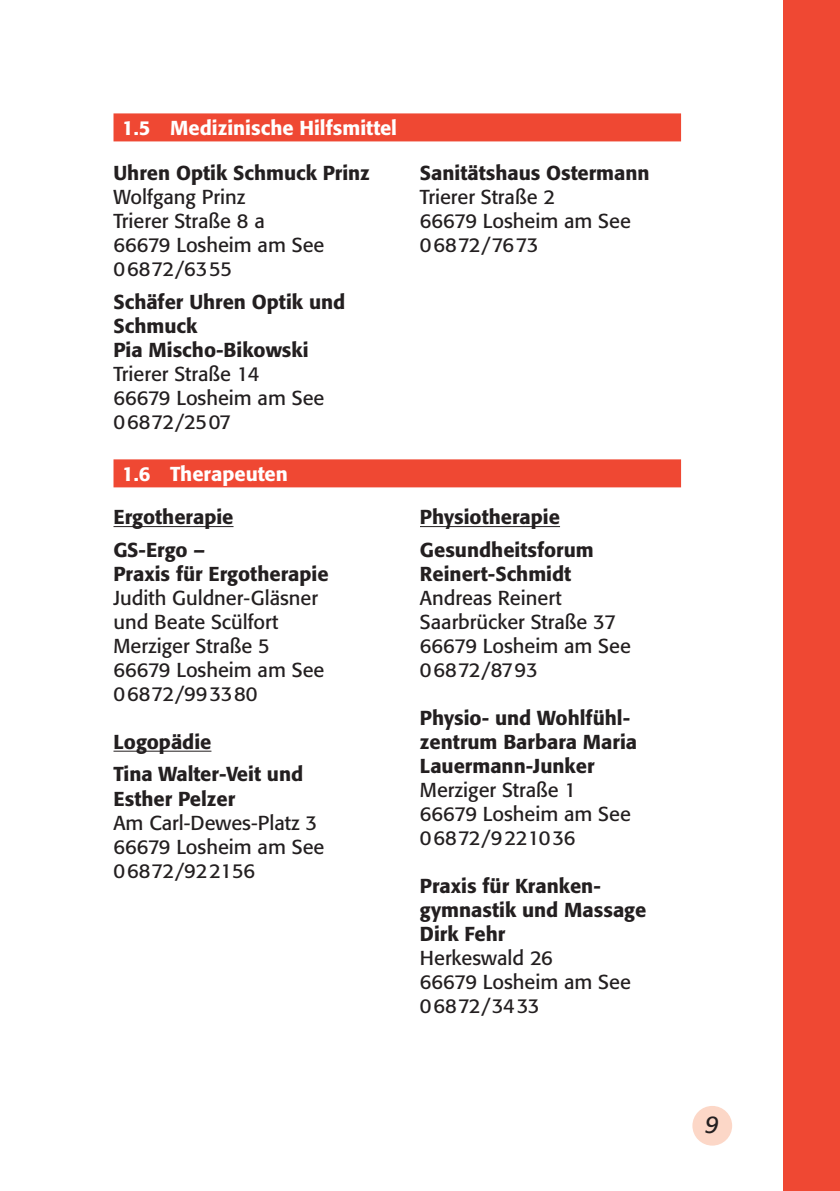
<style>
.page{position:relative;width:840px;height:1191px;background:#fff}
.page>*{position:absolute;margin:0;border:0;box-sizing:border-box;transform-origin:0 0}
.t1{font:italic 24px "Formata";color:#231f20}
.t2{font:20px/24px "Formata";color:#231f20}
.t3{font:500 20px/24px "Formata";color:#231f20}
.t4{font:500 20px "Formata";color:#fff}
</style>
<div class="page">
<div style="left:782px;top:0;width:57px;height:1191px;background:#ef4833"></div>
<div style="left:692px;top:1106px;width:39px;height:39px;background:#fcd7c7;border-radius:50%"></div>
<div style="left:113px;top:113px;width:567px;height:28px;background:#ef4833"></div>
<div style="left:113px;top:459px;width:567px;height:28px;background:#ef4833"></div>
<hr style="left:113px;top:526px;width:120px;height:1px;background:#231f20">
<hr style="left:113px;top:750px;width:98px;height:1px;background:#231f20">
<hr style="left:420px;top:526px;width:139px;height:1px;background:#231f20">
<p class="t4" style="left:122px;top:119px;width:276px">1.5 Medizinische Hilfsmittel</p>
<p class="t3" style="left:113px;top:163px;width:258px">Uhren Optik Schmuck Prinz</p>
<p class="t2" style="left:113px;top:187px;width:212px">Wolfgang Prinz<br>Trierer Straße 8 a<br>66679 Losheim am See<br>06872/6355</p>
<p class="t3" style="left:113px;top:292px;width:233px">Schäfer Uhren Optik und<br>Schmuck<br>Pia Mischo-Bikowski</p>
<p class="t2" style="left:113px;top:364px;width:212px">Trierer Straße 14<br>66679 Losheim am See<br>06872/2507</p>
<p class="t4" style="left:122px;top:465px;width:167px">1.6 Therapeuten</p>
<p class="t3" style="left:113px;top:503px;width:121px;line-height:32.6px">Ergotherapie<br>GS-Ergo –</p>
<p class="t3" style="left:113px;top:563px;width:216px">Praxis für Ergotherapie</p>
<p class="t2" style="left:113px;top:587px;width:212px">Judith Guldner-Gläsner und Beate Scülfort<br>Merziger Straße 5<br>66679 Losheim am See<br>06872/993380</p>
<p class="t3" style="left:113px;top:727px;width:191px;line-height:32.6px">Logopädie<br>Tina Walter-Veit und</p>
<p class="t3" style="left:113px;top:788px;width:123px">Esther Pelzer</p>
<p class="t2" style="left:113px;top:812px;width:212px">Am Carl-Dewes-Platz 3<br>66679 Losheim am See<br>06872/922156</p>
<p class="t3" style="left:420px;top:163px;width:231px">Sanitätshaus Ostermann</p>
<p class="t2" style="left:420px;top:187px;width:212px">Trierer Straße 2<br>66679 Losheim am See<br>06872/7673</p>
<p class="t3" style="left:420px;top:503px;width:175px;line-height:32.6px">Physiotherapie<br>Gesundheitsforum</p>
<p class="t3" style="left:420px;top:563px;width:153px">Reinert-Schmidt</p>
<p class="t2" style="left:420px;top:587px;width:212px">Andreas Reinert<br>Saarbrücker Straße 37<br>66679 Losheim am See<br>06872/8793</p>
<p class="t3" style="left:420px;top:707px;width:218px">Physio- und Wohlfühl&shy;zentrum Barbara Maria<br>Lauermann-Junker</p>
<p class="t2" style="left:420px;top:779px;width:212px">Merziger Straße 1<br>66679 Losheim am See<br>06872/9221036</p>
<p class="t3" style="left:420px;top:875px;width:228px">Praxis für Kranken&shy;gymnastik und Massage<br>Dirk Fehr</p>
<p class="t2" style="left:420px;top:947px;width:212px">Herkeswald 26<br>66679 Losheim am See<br>06872/3433</p>
<p class="t1" style="left:705px;top:1114px;width:15px">9</p>
</div>
